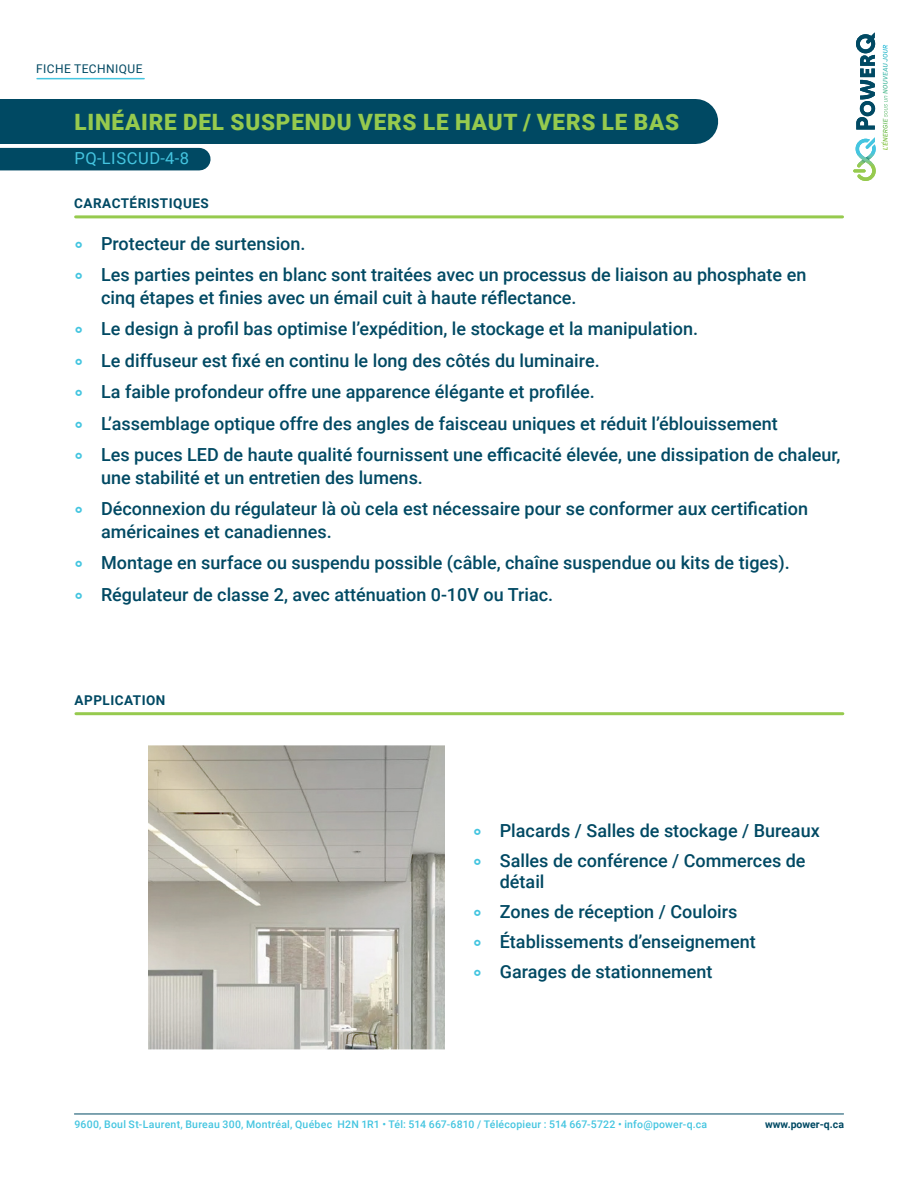
<style>
.page{position:relative;width:918px;height:1188px;background:#fff}
.page>*{position:absolute;margin:0;border:0;box-sizing:border-box;transform-origin:0 0}
.t1{font:900 22.5px "Roboto";letter-spacing:.035em;color:#96ca4e}
.t2{font:500 18px/31.5px "Roboto";color:#004963}
.t3{font:16.5px "Roboto";letter-spacing:.035em;color:#44c5e0}
.t4{font:700 13.5px "Roboto";letter-spacing:.035em;color:#004963}
.t5{font:12px "Roboto";letter-spacing:.035em;color:#004963}
.t6{font:500 10.5px "Roboto";letter-spacing:.02em;color:#44c5e0}
.t7{font:700 10.5px "Roboto";color:#004963}
.s1{font-weight:700;font-size:24px;color:#44c5e0}
</style>
<div class="page">
<hr style="left:74px;top:1114px;width:770px;height:1px;background:#004963">
<svg style="left:856px;top:32px;width:19px;height:98px"></svg>
<svg style="left:853px;top:137px;width:23px;height:44px"></svg>
<svg style="left:883px;top:45px;width:5px;height:44px"></svg>
<div style="left:0;top:99px;width:696px;height:45px;background:#004963"></div>
<div style="left:0;top:148px;width:199px;height:22px;background:#004963"></div>
<hr style="left:37px;top:78px;width:107px;height:1px;background:#44c5e0">
<hr style="left:76px;top:215px;width:767px;height:3px;background:#96ca4e">
<hr style="left:76px;top:712px;width:767px;height:3px;background:#96ca4e">
<img style="left:149px;top:745px;width:295px;height:304px">
<p class="t5" style="left:36px;top:61px;width:108px">FICHE TECHNIQUE</p>
<p class="t1" style="left:74px;top:106px;width:606px">LINÉAIRE DEL SUSPENDU VERS LE HAUT / VERS LE BAS</p>
<p class="t3" style="left:74px;top:147px;width:116px">PQ-LISCUD-4-8</p>
<p class="t4" style="left:74px;top:194px;width:136px">CARACTÉRISTIQUES</p>
<p class="t2" style="left:74px;top:227px;width:734px"><span class="s1">°</span> Protecteur de surtension.<br><span class="s1">°</span> Les parties peintes en blanc sont traitées avec un processus de liaison au phosphate en</p>
<p class="t2" style="left:74px;top:281px;width:768px;text-indent:27px">cinq étapes et finies avec un émail cuit à haute réflectance.<br><span class="s1">°</span> Le design à profil bas optimise l’expédition, le stockage et la manipulation.<br><span class="s1">°</span> Le diffuseur est fixé en continu le long des côtés du luminaire.<br><span class="s1">°</span> La faible profondeur offre une apparence élégante et profilée.<br><span class="s1">°</span> L’assemblage optique offre des angles de faisceau uniques et réduit l’éblouissement<br><span class="s1">°</span> Les puces LED de haute qualité fournissent une efficacité élevée, une dissipation de chaleur,</p>
<p class="t2" style="left:74px;top:461px;width:736px;text-indent:27px">une stabilité et un entretien des lumens.<br><span class="s1">°</span> Déconnexion du régulateur là où cela est nécessaire pour se conformer aux certification</p>
<p class="t2" style="left:74px;top:515px;width:717px;text-indent:27px">américaines et canadiennes.<br><span class="s1">°</span> Montage en surface ou suspendu possible (câble, chaîne suspendue ou kits de tiges). <span class="s1">°</span> Régulateur de classe 2, avec atténuation 0-10V ou Triac.</p>
<p class="t4" style="left:75px;top:691px;width:92px">APPLICATION</p>
<p class="t2" style="left:473px;top:814px;width:348px;line-height:30px"><span class="s1">°</span> Placards / Salles de stockage / Bureaux <span class="s1">°</span> Salles de conférence / Commerces de</p>
<p class="t2" style="left:473px;top:865px;width:285px;line-height:30px;text-indent:27px">détail<br><span class="s1">°</span> Zones de réception / Couloirs<br><span class="s1">°</span> Établissements d’enseignement <span class="s1">°</span> Garages de stationnement</p>
<p class="t6" style="left:74px;top:1117px;width:634px">9600, Boul St-Laurent, Bureau 300, Montréal, Québec H2N 1R1 • Tél: 514 667-6810 / Télécopieur : 514 667-5722 • info@power-q.ca</p>
<p class="t7" style="left:765px;top:1117px;width:80px">www.power-q.ca</p>
</div>
